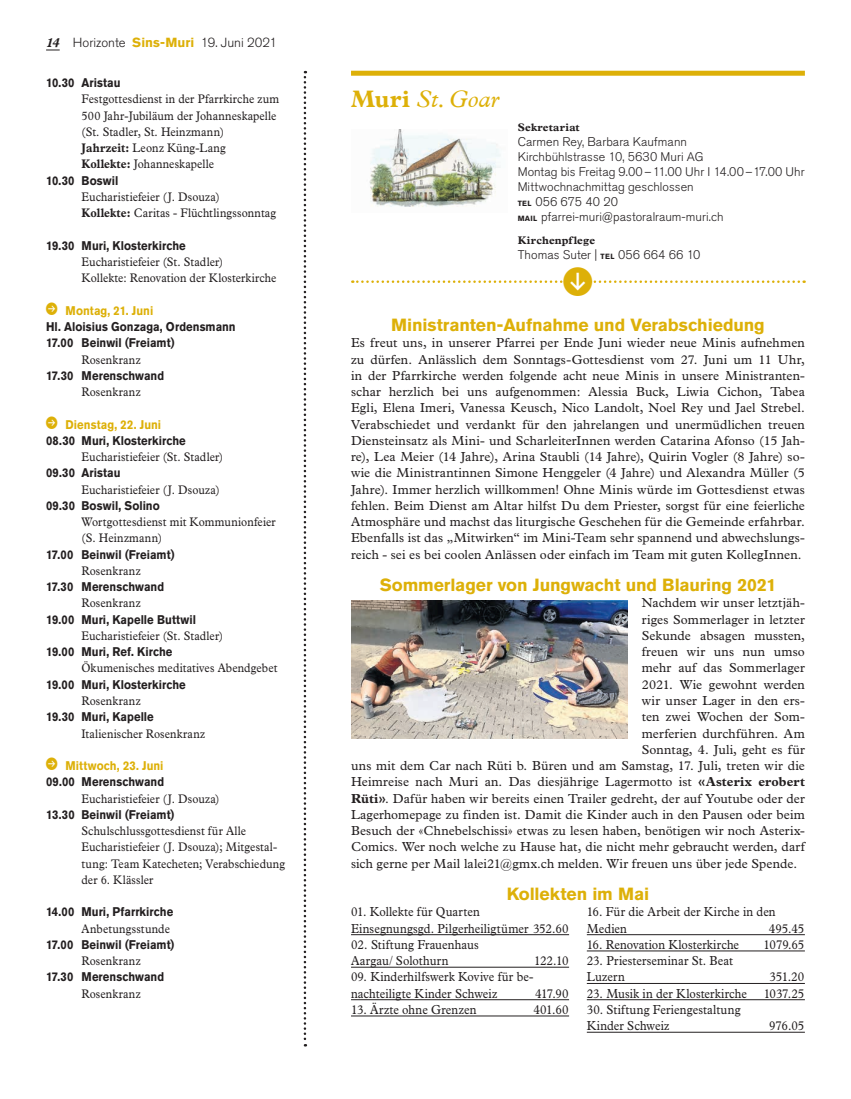
<style>
.page{position:relative;width:851px;height:1099px;background:#fff}
.page>*{position:absolute;margin:0;border:0;box-sizing:border-box;transform-origin:0 0}
.t1{font:italic 23.75px "Plantin MT Pro";letter-spacing:-.005em;color:#ddb008}
.t2{font:700 17.5px "Akzidenz Grotesk Pro";letter-spacing:-.005em;color:#ddb008}
.t3{font:13.12px/16.2px "Plantin Std";letter-spacing:.01em;color:#231f20;text-align:justify}
.t4{font:13.12px/16.2px "Plantin Std";letter-spacing:.01em;color:#231f20;scale:.9 1}
.t5{font:300 13.12px "Akzidenz Grotesk Pro";color:#231f20}
.t6{font:12.5px/16.2px "Plantin Std";letter-spacing:.01em;color:#231f20;scale:.9 1}
.t7{font:700 12.5px/16.2px "Akzidenz Grotesk Pro";letter-spacing:.005em;color:#231f20;scale:.9 1}
.t8{font:300 12.5px/15px "Akzidenz Grotesk Pro";letter-spacing:.005em;color:#231f20}
.t9{font:700 12.5px "Akzidenz Grotesk Pro";letter-spacing:.005em;color:#ddb008;scale:.9 1}
.t10{font:700 11px "Plantin MT Pro";letter-spacing:.015em;color:#231f20}
.s1{font-family:"Plantin Std";font-weight:700;font-style:italic}
.s2{font-weight:700;color:#ddb008}
.s3{font-weight:700}
.s4{font-weight:700;font-style:normal}
.s5{font-weight:700;font-size:7.5px}
</style>
<div class="page">
<svg style="left:46px;top:50px;width:14px;height:1px"></svg>
<svg style="left:303px;top:71px;width:3px;height:975px"></svg>
<img style="left:351px;top:600px;width:276px;height:138px">
<hr style="left:351px;top:934px;width:218px;height:1px;background:#231f20">
<hr style="left:351px;top:966px;width:218px;height:1px;background:#231f20">
<hr style="left:351px;top:999px;width:218px;height:1px;background:#231f20">
<hr style="left:351px;top:1015px;width:218px;height:1px;background:#231f20">
<hr style="left:586px;top:934px;width:218px;height:1px;background:#231f20">
<hr style="left:586px;top:950px;width:218px;height:1px;background:#231f20">
<hr style="left:586px;top:983px;width:218px;height:1px;background:#231f20">
<hr style="left:586px;top:999px;width:218px;height:1px;background:#231f20">
<hr style="left:586px;top:1031px;width:218px;height:1px;background:#231f20">
<div style="left:351px;top:71px;width:453px;height:5px;background:#ddb008"></div>
<img style="left:369px;top:130px;width:132px;height:77px">
<svg style="left:352px;top:280px;width:452px;height:3px"></svg>
<p class="t5" style="left:46px;top:34px;width:233px"><span class="s1">14</span> Horizonte <span class="s2">Sins-Muri</span> 19. Juni 2021</p>
<p class="t7" style="left:46px;top:74px;width:84px">10.30 Aristau</p>
<p class="t6" style="left:81px;top:91px;width:221px">Festgottesdienst in der Pfarrkirche zum 500 Jahr-Jubiläum der Johanneskapelle (St. Stadler, St. Heinzmann)<br><span class="s3">Jahrzeit:</span> Leonz Küng-Lang<br><span class="s3">Kollekte:</span> Johanneskapelle</p>
<p class="t7" style="left:46px;top:172px;width:82px">10.30 Boswil</p>
<p class="t6" style="left:81px;top:189px;width:218px">Eucharistiefeier (J. Dsouza)<br><span class="s3">Kollekte:</span> Caritas - Flüchtlingssonntag</p>
<p class="t7" style="left:46px;top:237px;width:157px">19.30 Muri, Klosterkirche</p>
<p class="t6" style="left:82px;top:254px;width:218px">Eucharistiefeier (St. Stadler)<br>Kollekte: Renovation der Klosterkirche</p>
<p class="t9" style="left:66px;top:302px;width:99px">Montag, 21. Juni</p>
<p class="t7" style="left:46px;top:318px;width:212px">Hl. Aloisius Gonzaga, Ordensmann<br>17.00 Beinwil (Freiamt)</p>
<p class="t6" style="left:81px;top:351px;width:67px">Rosenkranz</p>
<p class="t7" style="left:46px;top:367px;width:133px">17.30 Merenschwand</p>
<p class="t6" style="left:81px;top:384px;width:67px">Rosenkranz</p>
<p class="t9" style="left:66px;top:416px;width:108px">Dienstag, 22. Juni</p>
<p class="t7" style="left:46px;top:432px;width:157px">08.30 Muri, Klosterkirche</p>
<p class="t6" style="left:81px;top:449px;width:159px">Eucharistiefeier (St. Stadler)</p>
<p class="t7" style="left:46px;top:464px;width:84px">09.30 Aristau</p>
<p class="t6" style="left:81px;top:481px;width:155px">Eucharistiefeier (J. Dsouza)</p>
<p class="t7" style="left:46px;top:497px;width:128px">09.30 Boswil, Solino</p>
<p class="t6" style="left:81px;top:514px;width:217px">Wortgottesdienst mit Kommunionfeier (S. Heinzmann)</p>
<p class="t7" style="left:46px;top:546px;width:144px">17.00 Beinwil (Freiamt)</p>
<p class="t6" style="left:81px;top:562px;width:67px">Rosenkranz</p>
<p class="t7" style="left:46px;top:578px;width:133px">17.30 Merenschwand</p>
<p class="t6" style="left:81px;top:595px;width:67px">Rosenkranz</p>
<p class="t7" style="left:46px;top:611px;width:168px">19.00 Muri, Kapelle Buttwil</p>
<p class="t6" style="left:81px;top:627px;width:159px">Eucharistiefeier (St. Stadler)</p>
<p class="t7" style="left:46px;top:643px;width:142px">19.00 Muri, Ref. Kirche</p>
<p class="t6" style="left:81px;top:660px;width:219px">Ökumenisches meditatives Abendgebet</p>
<p class="t7" style="left:46px;top:676px;width:157px">19.00 Muri, Klosterkirche</p>
<p class="t6" style="left:81px;top:692px;width:67px">Rosenkranz</p>
<p class="t7" style="left:46px;top:708px;width:121px">19.30 Muri, Kapelle</p>
<p class="t6" style="left:81px;top:725px;width:139px">Italienischer Rosenkranz</p>
<p class="t9" style="left:66px;top:757px;width:110px">Mittwoch, 23. Juni</p>
<p class="t7" style="left:46px;top:773px;width:133px">09.00 Merenschwand</p>
<p class="t6" style="left:81px;top:790px;width:155px">Eucharistiefeier (J. Dsouza)</p>
<p class="t7" style="left:46px;top:806px;width:144px">13.30 Beinwil (Freiamt)</p>
<p class="t6" style="left:81px;top:822px;width:228px">Schulschlussgottesdienst für Alle Eucharistiefeier (J. Dsouza); Mitgestal&shy;tung: Team Katecheten; Verabschiedung der 6. Klässler</p>
<p class="t7" style="left:46px;top:903px;width:143px">14.00 Muri, Pfarrkirche</p>
<p class="t6" style="left:81px;top:920px;width:100px">Anbetungsstunde</p>
<p class="t7" style="left:46px;top:936px;width:144px">17.00 Beinwil (Freiamt)</p>
<p class="t6" style="left:81px;top:952px;width:67px">Rosenkranz</p>
<p class="t7" style="left:46px;top:968px;width:133px">17.30 Merenschwand</p>
<p class="t6" style="left:81px;top:985px;width:67px">Rosenkranz</p>
<h1 class="t1" style="left:351px;top:85px;width:149px"><span class="s4">Muri</span> St.Goar</h1>
<p class="t10" style="left:517px;top:120px;width:64px">Sekretariat</p>
<p class="t8" style="left:517px;top:134px;width:288px">Carmen Rey, Barbara Kaufmann<br>Kirchbühlstrasse 10, 5630 Muri AG<br>Montag bis Freitag 9.00–11.00 Uhr I 14.00–17.00 Uhr Mittwochnachmittag geschlossen<br><span class="s5">TEL</span> 056 675 40 20<br><span class="s5">MAIL</span> pfarrei-muri@pastoralraum-muri.ch</p>
<p class="t10" style="left:517px;top:234px;width:79px">Kirchenpflege</p>
<p class="t8" style="left:517px;top:248px;width:184px">Thomas Suter | <span class="s5">TEL</span> 056 664 66 10</p>
<h2 class="t2" style="left:391px;top:313px;width:375px">Ministranten-Aufnahme und Verabschiedung</h2>
<p class="t3" style="left:351px;top:335px;width:455px">Es freut uns, in unserer Pfarrei per Ende Juni wieder neue Minis aufnehmen zu dürfen. Anlässlich dem Sonntags-Gottesdienst vom 27. Juni um 11 Uhr, in der Pfarrkirche werden folgende acht neue Minis in unsere Ministranten&shy;schar herzlich bei uns aufgenommen: Alessia Buck, Liwia Cichon, Tabea Egli, Elena Imeri, Vanessa Keusch, Nico Landolt, Noel Rey und Jael Strebel.<br>Verabschiedet und verdankt für den jahrelangen und unermüdlichen treuen Diensteinsatz als Mini- und ScharleiterInnen werden Catarina Afonso (15 Jah&shy;re), Lea Meier (14 Jahre), Arina Staubli (14 Jahre), Quirin Vogler (8 Jahre) so&shy;wie die Ministrantinnen Simone Henggeler (4 Jahre) und Alexandra Müller (5<br>Jahre). Immer herzlich willkommen! Ohne Minis würde im Gottesdienst etwas fehlen. Beim Dienst am Altar hilfst Du dem Priester, sorgst für eine feierliche Atmosphäre und machst das liturgische Geschehen für die Gemeinde erfahrbar.<br>Ebenfalls ist das „Mitwirken“ im Mini-Team sehr spannend und abwechslungs&shy;reich - sei es bei coolen Anlässen oder einfach im Team mit guten KollegInnen.</p>
<h2 class="t2" style="left:379px;top:573px;width:398px">Sommerlager von Jungwacht und Blauring 2021</h2>
<p class="t3" style="left:641px;top:595px;width:164px">Nachdem wir unser letztjäh-</p>
<p class="t3" style="left:641px;top:611px;width:164px">riges Sommerlager in letzter</p>
<p class="t3" style="left:641px;top:627px;width:164px">Sekunde absagen mussten,</p>
<p class="t3" style="left:641px;top:643px;width:165px">freuen wir uns nun umso</p>
<p class="t3" style="left:641px;top:660px;width:164px">mehr auf das Sommerlager</p>
<p class="t3" style="left:641px;top:676px;width:164px">2021. Wie gewohnt werden</p>
<p class="t3" style="left:641px;top:692px;width:164px">wir unser Lager in den ers-</p>
<p class="t3" style="left:641px;top:708px;width:164px">ten zwei Wochen der Som-</p>
<p class="t3" style="left:641px;top:725px;width:165px">merferien durchführen. Am</p>
<p class="t3" style="left:641px;top:741px;width:165px">Sonntag, 4. Juli, geht es für</p>
<p class="t3" style="left:351px;top:757px;width:455px">uns mit dem Car nach Rüti b. Büren und am Samstag, 17. Juli, treten wir die</p>
<p class="t3" style="left:351px;top:773px;width:455px">Heimreise nach Muri an. Das diesjährige Lagermotto ist <span class="s3">«Asterix erobert</span></p>
<p class="t3" style="left:351px;top:790px;width:455px"><span class="s3">Rüti»</span>. Dafür haben wir bereits einen Trailer gedreht, der auf Youtube oder der</p>
<p class="t3" style="left:351px;top:806px;width:455px">Lagerhomepage zu finden ist. Damit die Kinder auch in den Pausen oder beim</p>
<p class="t3" style="left:351px;top:822px;width:455px">Besuch der «Chnebelschissi» etwas zu lesen haben, benötigen wir noch Asterix-</p>
<p class="t3" style="left:351px;top:838px;width:455px">Comics. Wer noch welche zu Hause hat, die nicht mehr gebraucht werden, darf</p>
<p class="t3" style="left:351px;top:855px;width:447px">sich gerne per Mail lalei21@gmx.ch melden. Wir freuen uns über jede Spende.</p>
<h2 class="t2" style="left:506px;top:882px;width:144px">Kollekten im Mai</h2>
<p class="t4" style="left:351px;top:903px;width:243px">01. Kollekte für Quarten<br>Einsegnungsgd. Pilgerheiligtümer 352.60</p>
<p class="t4" style="left:351px;top:936px;width:143px">02. Stiftung Frauenhaus<br>Aargau/ Solothurn</p>
<p class="t4" style="left:586px;top:903px;width:211px">16. Für die Arbeit der Kirche in den<br>Medien</p>
<p class="t4" style="left:768px;top:920px;width:41px">495.45</p>
<p class="t4" style="left:586px;top:936px;width:171px">16. Renovation Klosterkirche</p>
<p class="t4" style="left:763px;top:936px;width:47px">1079.65</p>
<p class="t4" style="left:586px;top:952px;width:164px">23. Priesterseminar St. Beat<br>Luzern</p>
<p class="t4" style="left:534px;top:952px;width:40px">122.10</p>
<p class="t4" style="left:351px;top:968px;width:204px">09. Kinderhilfswerk Kovive für be&shy;nachteiligte Kinder Schweiz</p>
<p class="t4" style="left:769px;top:968px;width:40px">351.20</p>
<p class="t4" style="left:586px;top:985px;width:179px">23. Musik in der Klosterkirche</p>
<p class="t4" style="left:763px;top:985px;width:47px">1037.25</p>
<p class="t4" style="left:586px;top:1001px;width:172px">30. Stiftung Feriengestaltung<br>Kinder Schweiz</p>
<p class="t4" style="left:535px;top:985px;width:39px">417.90</p>
<p class="t4" style="left:351px;top:1001px;width:141px">13. Ärzte ohne Grenzen</p>
<p class="t4" style="left:533px;top:1001px;width:40px">401.60</p>
<p class="t4" style="left:769px;top:1017px;width:41px">976.05</p>
</div>
